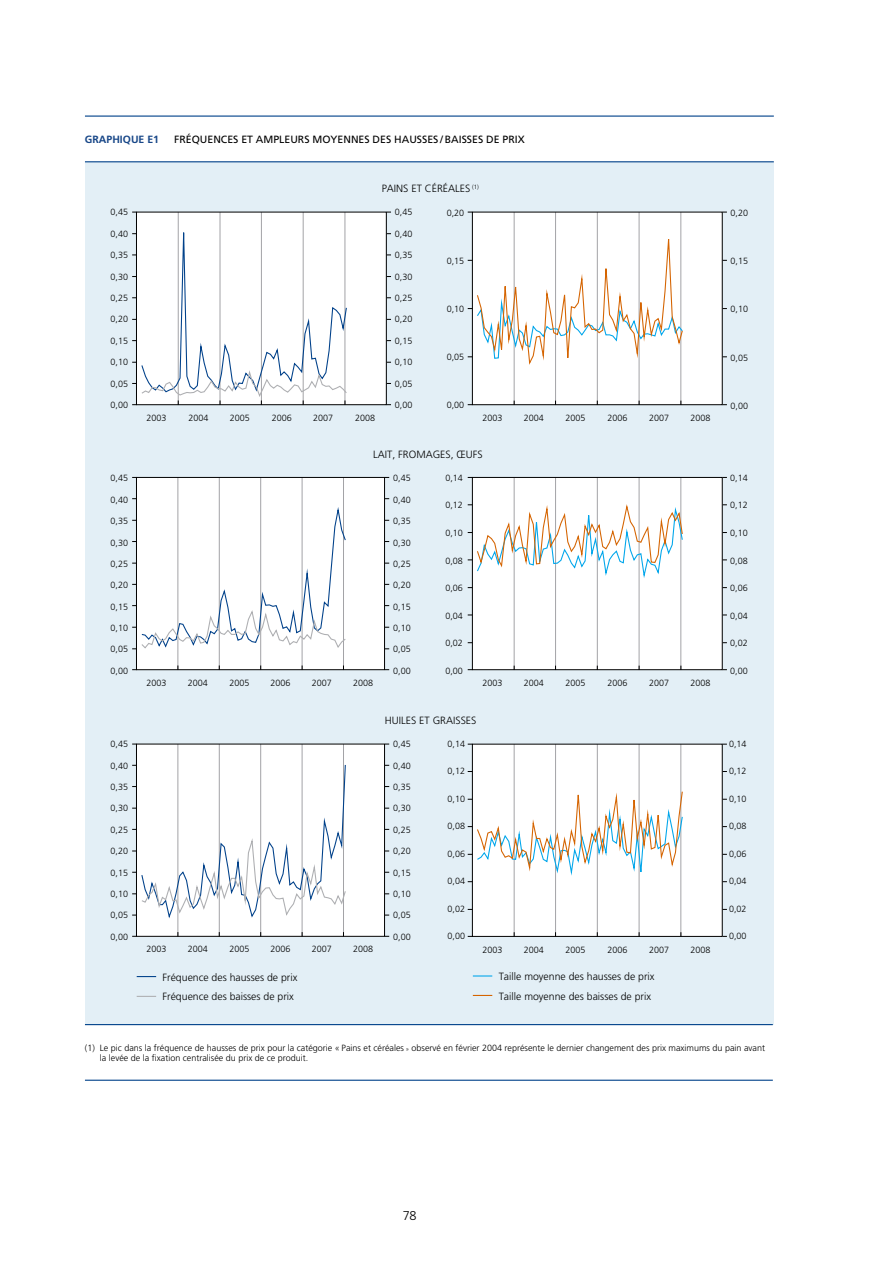
<style>
.page{position:relative;width:893px;height:1263px;background:#fff}
.page>*{position:absolute;margin:0;border:0;box-sizing:border-box;transform-origin:0 0}
.t1{font:300 12.75px "Frutiger LT";color:#000}
.t2{font:300 10.5px/19.8px "Frutiger LT";color:#000}
.t3{font:10.5px "Frutiger LT";color:#000}
.t4{font:700 10.5px "Frutiger LT";color:#184788}
.t5{font:300 9px/9.8px "Frutiger LT";color:#000}
.s1{font-size:6px}
</style>
<div class="page">
<div style="left:85px;top:162px;width:689px;height:863px;background:#e3eff6"></div>
<svg style="left:137px;top:976px;width:19px;height:1px"></svg>
<svg style="left:137px;top:996px;width:19px;height:1px"></svg>
<svg style="left:473px;top:975px;width:19px;height:1px"></svg>
<svg style="left:473px;top:995px;width:19px;height:1px"></svg>
<svg style="left:136px;top:211px;width:587px;height:726px"></svg>
<svg style="left:132px;top:211px;width:216px;height:194px;background:#f0f2f4"></svg>
<hr style="left:85px;top:161px;width:689px;height:1px;background:#00418a">
<hr style="left:85px;top:116px;width:689px;height:1px;background:#00418a">
<hr style="left:85px;top:1024px;width:688px;height:1px;background:#00418a">
<hr style="left:85px;top:1080px;width:688px;height:1px;background:#00418a">
<p class="t4" style="left:85px;top:133px;width:76px">GRAPHIQUE E1</p>
<p class="t3" style="left:174px;top:133px;width:352px">FRÉQUENCES ET AMPLEURS MOYENNES DES HAUSSES / BAISSES DE PRIX</p>
<p class="t5" style="left:111px;top:207px;width:19px">0,45</p>
<p class="t5" style="left:111px;top:229px;width:19px">0,40</p>
<p class="t5" style="left:111px;top:250px;width:19px">0,35</p>
<p class="t5" style="left:111px;top:272px;width:19px">0,30</p>
<p class="t5" style="left:111px;top:293px;width:19px">0,25</p>
<p class="t5" style="left:111px;top:314px;width:19px">0,20</p>
<p class="t5" style="left:111px;top:336px;width:19px">0,15</p>
<p class="t5" style="left:111px;top:358px;width:19px">0,10</p>
<p class="t5" style="left:111px;top:379px;width:19px">0,05</p>
<p class="t5" style="left:111px;top:400px;width:19px">0,00</p>
<p class="t5" style="left:111px;top:474px;width:19px">0,45</p>
<p class="t5" style="left:111px;top:495px;width:19px">0,40</p>
<p class="t5" style="left:111px;top:516px;width:19px">0,35</p>
<p class="t5" style="left:111px;top:538px;width:19px">0,30</p>
<p class="t5" style="left:111px;top:559px;width:19px">0,25</p>
<p class="t5" style="left:111px;top:580px;width:19px">0,20</p>
<p class="t5" style="left:111px;top:602px;width:19px">0,15</p>
<p class="t5" style="left:111px;top:623px;width:19px">0,10</p>
<p class="t5" style="left:111px;top:645px;width:19px">0,05</p>
<p class="t5" style="left:111px;top:666px;width:19px">0,00</p>
<p class="t5" style="left:111px;top:739px;width:19px">0,45</p>
<p class="t5" style="left:111px;top:761px;width:19px">0,40</p>
<p class="t5" style="left:111px;top:782px;width:19px">0,35</p>
<p class="t5" style="left:111px;top:803px;width:19px">0,30</p>
<p class="t5" style="left:111px;top:825px;width:19px">0,25</p>
<p class="t5" style="left:111px;top:846px;width:19px">0,20</p>
<p class="t5" style="left:111px;top:868px;width:19px">0,15</p>
<p class="t5" style="left:111px;top:889px;width:19px">0,10</p>
<p class="t5" style="left:111px;top:910px;width:19px">0,05</p>
<p class="t5" style="left:111px;top:932px;width:19px">0,00</p>
<p class="t2" style="left:382px;top:179px;width:99px">PAINS ET CÉRÉALES <sup>(1)</sup></p>
<p class="t5" style="left:395px;top:207px;width:19px">0,45</p>
<p class="t5" style="left:395px;top:229px;width:19px">0,40</p>
<p class="t5" style="left:395px;top:250px;width:19px">0,35</p>
<p class="t5" style="left:395px;top:272px;width:19px">0,30</p>
<p class="t5" style="left:395px;top:293px;width:19px">0,25</p>
<p class="t5" style="left:395px;top:314px;width:19px">0,20</p>
<p class="t5" style="left:395px;top:336px;width:19px">0,15</p>
<p class="t5" style="left:395px;top:358px;width:19px">0,10</p>
<p class="t5" style="left:395px;top:379px;width:19px">0,05</p>
<p class="t5" style="left:395px;top:400px;width:19px">0,00</p>
<p class="t5" style="left:447px;top:208px;width:19px">0,20</p>
<p class="t5" style="left:447px;top:256px;width:19px">0,15</p>
<p class="t5" style="left:447px;top:304px;width:19px">0,10</p>
<p class="t5" style="left:447px;top:352px;width:19px">0,05</p>
<p class="t5" style="left:447px;top:400px;width:19px">0,00</p>
<p class="t5" style="left:147px;top:413px;width:22px">2003</p>
<p class="t5" style="left:188px;top:413px;width:22px">2004</p>
<p class="t5" style="left:230px;top:413px;width:22px">2005</p>
<p class="t5" style="left:272px;top:413px;width:22px">2006</p>
<p class="t5" style="left:313px;top:413px;width:22px">2007</p>
<p class="t5" style="left:355px;top:413px;width:22px">2008</p>
<p class="t5" style="left:482px;top:413px;width:22px">2003</p>
<p class="t5" style="left:524px;top:413px;width:22px">2004</p>
<p class="t5" style="left:566px;top:413px;width:22px">2005</p>
<p class="t5" style="left:607px;top:413px;width:22px">2006</p>
<p class="t5" style="left:649px;top:413px;width:22px">2007</p>
<p class="t5" style="left:691px;top:413px;width:22px">2008</p>
<p class="t2" style="left:373px;top:444px;width:111px">LAIT, FROMAGES, ŒUFS</p>
<p class="t5" style="left:393px;top:474px;width:19px">0,45</p>
<p class="t5" style="left:393px;top:495px;width:19px">0,40</p>
<p class="t5" style="left:393px;top:516px;width:19px">0,35</p>
<p class="t5" style="left:393px;top:538px;width:19px">0,30</p>
<p class="t5" style="left:393px;top:559px;width:19px">0,25</p>
<p class="t5" style="left:393px;top:580px;width:19px">0,20</p>
<p class="t5" style="left:393px;top:602px;width:19px">0,15</p>
<p class="t5" style="left:393px;top:623px;width:19px">0,10</p>
<p class="t5" style="left:393px;top:645px;width:19px">0,05</p>
<p class="t5" style="left:393px;top:666px;width:19px">0,00</p>
<p class="t5" style="left:445px;top:473px;width:19px">0,14</p>
<p class="t5" style="left:445px;top:501px;width:19px">0,12</p>
<p class="t5" style="left:445px;top:528px;width:19px">0,10</p>
<p class="t5" style="left:445px;top:556px;width:19px">0,08</p>
<p class="t5" style="left:445px;top:583px;width:19px">0,06</p>
<p class="t5" style="left:445px;top:611px;width:19px">0,04</p>
<p class="t5" style="left:445px;top:638px;width:19px">0,02</p>
<p class="t5" style="left:445px;top:666px;width:19px">0,00</p>
<p class="t5" style="left:147px;top:678px;width:22px">2003</p>
<p class="t5" style="left:188px;top:678px;width:22px">2004</p>
<p class="t5" style="left:229px;top:678px;width:22px">2005</p>
<p class="t5" style="left:270px;top:678px;width:22px">2006</p>
<p class="t5" style="left:312px;top:678px;width:22px">2007</p>
<p class="t5" style="left:353px;top:678px;width:22px">2008</p>
<p class="t5" style="left:482px;top:678px;width:22px">2003</p>
<p class="t5" style="left:524px;top:678px;width:22px">2004</p>
<p class="t5" style="left:566px;top:678px;width:22px">2005</p>
<p class="t5" style="left:607px;top:678px;width:22px">2006</p>
<p class="t5" style="left:649px;top:678px;width:22px">2007</p>
<p class="t5" style="left:691px;top:678px;width:22px">2008</p>
<p class="t2" style="left:385px;top:710px;width:93px">HUILES ET GRAISSES</p>
<p class="t5" style="left:393px;top:739px;width:19px">0,45</p>
<p class="t5" style="left:393px;top:761px;width:19px">0,40</p>
<p class="t5" style="left:393px;top:782px;width:19px">0,35</p>
<p class="t5" style="left:393px;top:803px;width:19px">0,30</p>
<p class="t5" style="left:393px;top:825px;width:19px">0,25</p>
<p class="t5" style="left:393px;top:846px;width:19px">0,20</p>
<p class="t5" style="left:393px;top:868px;width:19px">0,15</p>
<p class="t5" style="left:393px;top:889px;width:19px">0,10</p>
<p class="t5" style="left:393px;top:910px;width:19px">0,05</p>
<p class="t5" style="left:393px;top:932px;width:19px">0,00</p>
<p class="t5" style="left:448px;top:739px;width:19px">0,14</p>
<p class="t5" style="left:448px;top:766px;width:19px">0,12</p>
<p class="t5" style="left:448px;top:794px;width:19px">0,10</p>
<p class="t5" style="left:448px;top:821px;width:19px">0,08</p>
<p class="t5" style="left:448px;top:849px;width:19px">0,06</p>
<p class="t5" style="left:448px;top:876px;width:19px">0,04</p>
<p class="t5" style="left:448px;top:904px;width:19px">0,02</p>
<p class="t5" style="left:448px;top:931px;width:19px">0,00</p>
<p class="t5" style="left:147px;top:944px;width:22px">2003</p>
<p class="t5" style="left:188px;top:944px;width:22px">2004</p>
<p class="t5" style="left:229px;top:944px;width:22px">2005</p>
<p class="t5" style="left:270px;top:944px;width:22px">2006</p>
<p class="t5" style="left:312px;top:944px;width:22px">2007</p>
<p class="t5" style="left:353px;top:944px;width:22px">2008</p>
<p class="t5" style="left:482px;top:945px;width:22px">2003</p>
<p class="t5" style="left:524px;top:945px;width:22px">2004</p>
<p class="t5" style="left:566px;top:945px;width:22px">2005</p>
<p class="t5" style="left:607px;top:945px;width:22px">2006</p>
<p class="t5" style="left:649px;top:945px;width:22px">2007</p>
<p class="t5" style="left:691px;top:945px;width:22px">2008</p>
<p class="t2" style="left:163px;top:967px;width:136px">Fréquence des hausses de prix<br>Fréquence des baisses de prix</p>
<p class="t2" style="left:499px;top:967px;width:157px">Taille moyenne des hausses de prix<br>Taille moyenne des baisses de prix</p>
<p class="t5" style="left:730px;top:208px;width:19px">0,20</p>
<p class="t5" style="left:730px;top:256px;width:19px">0,15</p>
<p class="t5" style="left:730px;top:304px;width:19px">0,10</p>
<p class="t5" style="left:730px;top:353px;width:19px">0,05</p>
<p class="t5" style="left:730px;top:401px;width:19px">0,00</p>
<p class="t5" style="left:730px;top:473px;width:19px">0,14</p>
<p class="t5" style="left:730px;top:501px;width:19px">0,12</p>
<p class="t5" style="left:730px;top:528px;width:19px">0,10</p>
<p class="t5" style="left:730px;top:556px;width:19px">0,08</p>
<p class="t5" style="left:730px;top:583px;width:19px">0,06</p>
<p class="t5" style="left:730px;top:611px;width:19px">0,04</p>
<p class="t5" style="left:730px;top:638px;width:19px">0,02</p>
<p class="t5" style="left:730px;top:666px;width:19px">0,00</p>
<p class="t5" style="left:729px;top:739px;width:19px">0,14</p>
<p class="t5" style="left:729px;top:766px;width:19px">0,12</p>
<p class="t5" style="left:729px;top:794px;width:19px">0,10</p>
<p class="t5" style="left:729px;top:821px;width:19px">0,08</p>
<p class="t5" style="left:729px;top:849px;width:19px">0,06</p>
<p class="t5" style="left:729px;top:876px;width:19px">0,04</p>
<p class="t5" style="left:729px;top:904px;width:19px">0,02</p>
<p class="t5" style="left:729px;top:931px;width:19px">0,00</p>
<p class="t5" style="left:100px;top:1043px;width:667px;text-indent:-15px">(1) Le pic dans la fréquence de hausses de prix pour la catégorie « Pains et céréales <span class="s1">»</span> observé en février 2004 représente le dernier changement des prix maximums du pain avant la levée de la fixation centralisée du prix de ce produit.</p>
<h1 class="t1" style="left:403px;top:1209px;width:16px">78</h1>
</div>
